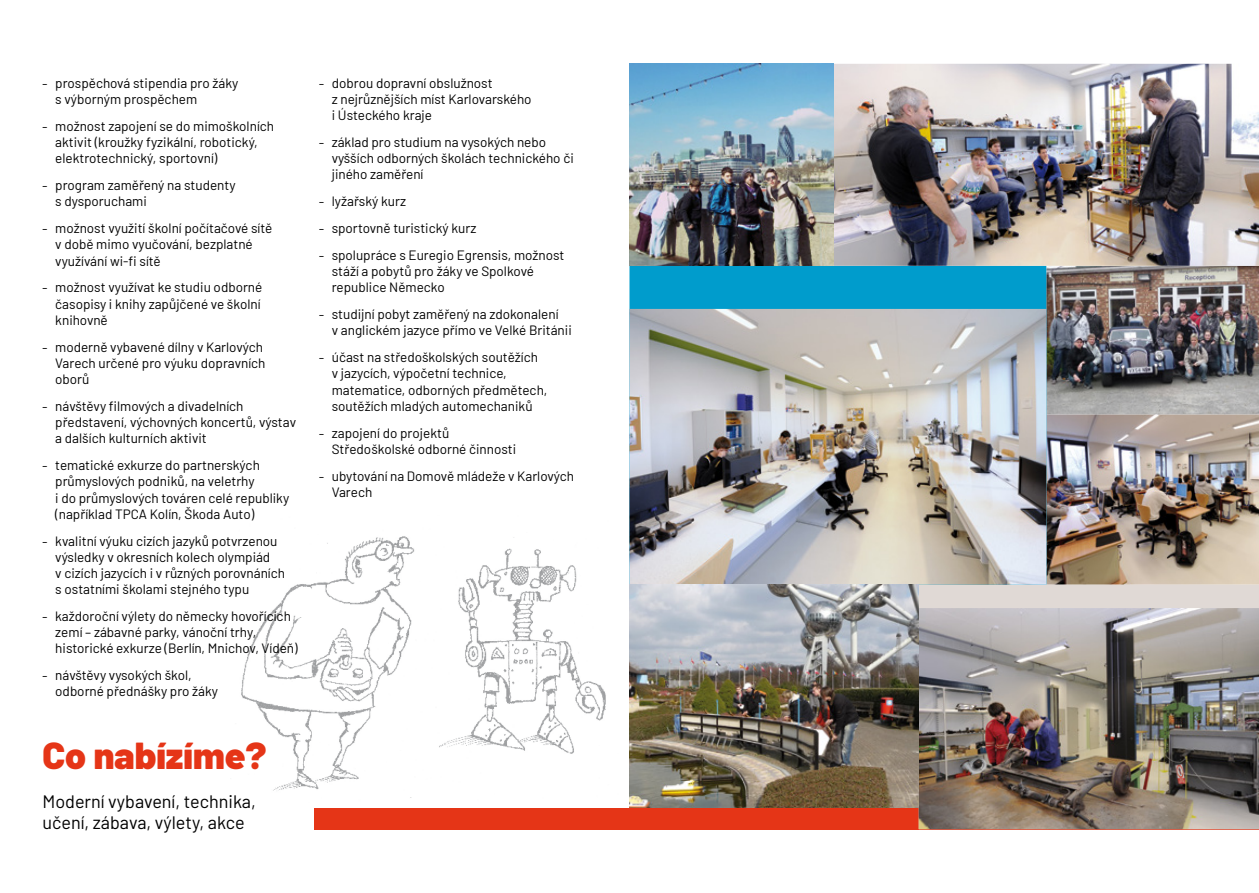
<style>
.page{position:relative;width:1259px;height:893px;background:#fff}
.page>*{position:absolute;margin:0;border:0;box-sizing:border-box;transform-origin:0 0}
.t1{font:900 37.5px "Barlow";color:#e53517}
.t2{font:18px/21.6px "Barlow";color:#000}
.t3{font:13.5px/16.2px "Barlow";color:#000}
.s1{font-family:"Avenir Next Condensed"}
</style>
<div class="page">
<img style="left:241px;top:536px;width:365px;height:262px">
<div style="left:315px;top:808px;width:944px;height:21px;background:#e53517"></div>
<img style="left:1046px;top:266px;width:213px;height:319px">
<div style="left:918px;top:585px;width:341px;height:23px;background:#e0d9d5"></div>
<img style="left:918px;top:608px;width:341px;height:221px">
<div style="left:629px;top:266px;width:417px;height:43px;background:#009ccc"></div>
<img style="left:629px;top:309px;width:417px;height:276px">
<img style="left:629px;top:585px;width:289px;height:223px">
<img style="left:629px;top:64px;width:630px;height:202px">
<p class="t3" style="left:55px;top:74px;width:185px;text-indent:-13px"><span class="s1">–</span> prospěchová stipendia pro žáky s výborným prospěchem</p>
<p class="t3" style="left:55px;top:117px;width:220px;text-indent:-13px"><span class="s1">–</span> možnost zapojení se do mimoškolních aktivit (kroužky fyzikální, robotický, elektrotechnický, sportovní)</p>
<p class="t3" style="left:55px;top:176px;width:182px;text-indent:-13px"><span class="s1">–</span> program zaměřený na studenty s dysporuchami</p>
<p class="t3" style="left:55px;top:219px;width:219px;text-indent:-13px"><span class="s1">–</span> možnost využití školní počítačové sítě v době mimo vyučování, bezplatné využívání wi-fi sítě</p>
<p class="t3" style="left:55px;top:278px;width:208px;text-indent:-13px"><span class="s1">–</span> možnost využívat ke studiu odborné časopisy i knihy zapůjčené ve školní knihovně</p>
<p class="t3" style="left:55px;top:338px;width:212px;text-indent:-13px"><span class="s1">–</span> moderně vybavené dílny v Karlových<br>Varech určené pro výuku dopravních oborů</p>
<p class="t3" style="left:55px;top:397px;width:242px;text-indent:-13px"><span class="s1">–</span> návštěvy filmových a divadelních představení, výchovných koncertů, výstav a dalších kulturních aktivit</p>
<p class="t3" style="left:55px;top:456px;width:235px;text-indent:-13px"><span class="s1">–</span> tematické exkurze do partnerských průmyslových podniků, na veletrhy<br>i do průmyslových továren celé republiky (například TPCA Kolín, Škoda Auto)</p>
<p class="t3" style="left:55px;top:531px;width:231px;text-indent:-13px"><span class="s1">–</span> kvalitní výuku cizích jazyků potvrzenou výsledky v okresních kolech olympiád<br>v cizích jazycích i v různých porovnáních s ostatními školami stejného typu</p>
<p class="t3" style="left:55px;top:607px;width:244px;text-indent:-13px"><span class="s1">–</span> každoroční výlety do německy hovořících zemí – zábavné parky, vánoční trhy, historické exkurze (Berlín, Mnichov, Vídeň)</p>
<p class="t3" style="left:55px;top:666px;width:164px;text-indent:-13px"><span class="s1">–</span> návštěvy vysokých škol, odborné přednášky pro žáky</p>
<h1 class="t1" style="left:43px;top:727px;width:225px">Co nabízíme?</h1>
<h2 class="t2" style="left:43px;top:789px;width:215px">Moderní vybavení, technika, učení, zábava, výlety, akce</h2>
<p class="t3" style="left:332px;top:74px;width:201px;text-indent:-13px"><span class="s1">–</span> dobrou dopravní obslužnost<br>z nejrůznějších míst Karlovarského i Ústeckého kraje</p>
<p class="t3" style="left:332px;top:133px;width:243px;text-indent:-13px"><span class="s1">–</span> základ pro studium na vysokých nebo vyšších odborných školách technického či jiného zaměření</p>
<p class="t3" style="left:319px;top:192px;width:89px"><span class="s1">–</span> lyžařský kurz</p>
<p class="t3" style="left:319px;top:219px;width:159px"><span class="s1">–</span> sportovně turistický kurz</p>
<p class="t3" style="left:332px;top:246px;width:234px;text-indent:-13px"><span class="s1">–</span> spolupráce s Euregio Egrensis, možnost stáží a pobytů pro žáky ve Spolkové republice Německo</p>
<p class="t3" style="left:332px;top:305px;width:241px;text-indent:-13px"><span class="s1">–</span> studijní pobyt zaměřený na zdokonalení<br>v anglickém jazyce přímo ve Velké Británii</p>
<p class="t3" style="left:332px;top:348px;width:217px;text-indent:-13px"><span class="s1">–</span> účast na středoškolských soutěžích v jazycích, výpočetní technice, matematice, odborných předmětech, soutěžích mladých automechaniků</p>
<p class="t3" style="left:332px;top:424px;width:186px;text-indent:-13px"><span class="s1">–</span> zapojení do projektů<br>Středoškolské odborné činnosti</p>
<p class="t3" style="left:332px;top:467px;width:244px;text-indent:-13px"><span class="s1">–</span> ubytování na Domově mládeže v Karlových<br>Varech</p>
</div>
